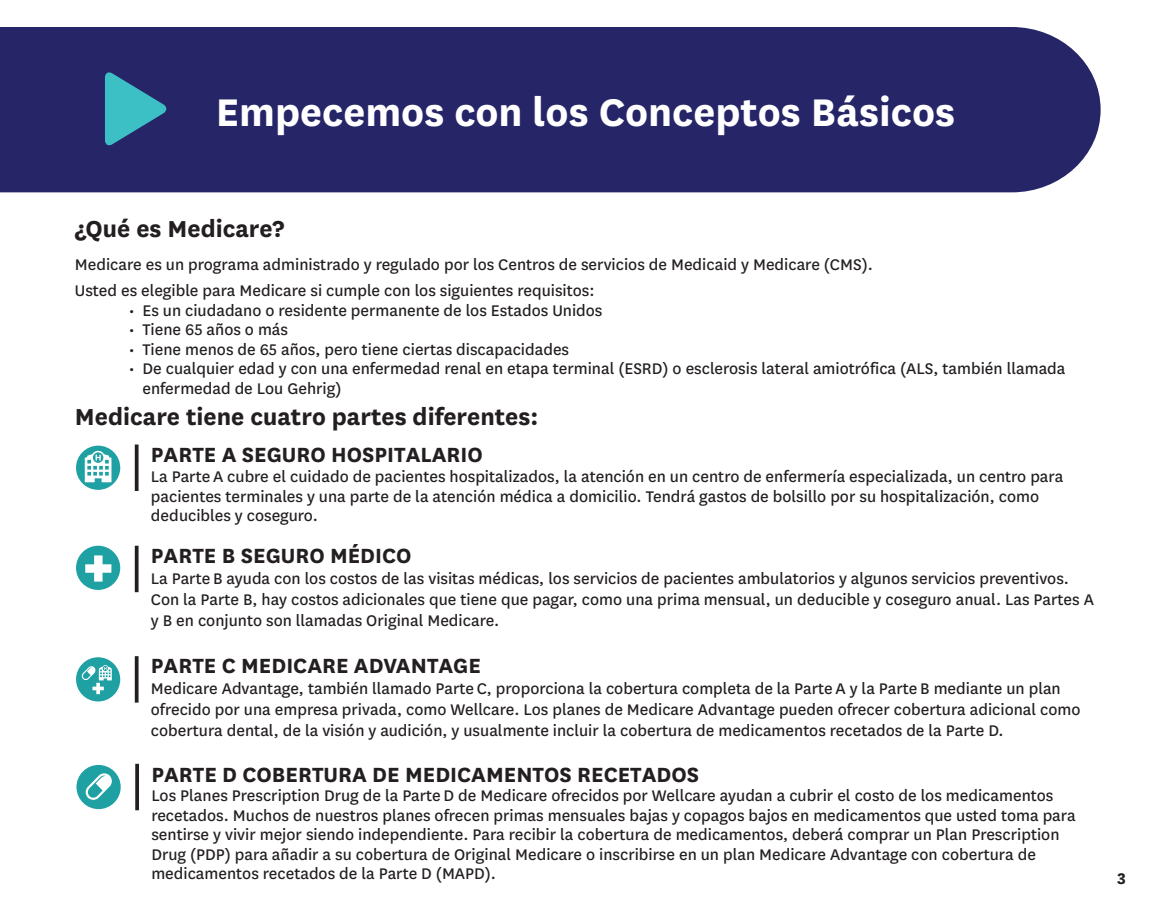
<style>
.page{position:relative;width:1175px;height:905px;background:#fff}
.page>*{position:absolute;margin:0;border:0;box-sizing:border-box;transform-origin:0 0}
.t1{font:700 45px "Centene Sans";color:#fff}
.t2{font:700 27px "Centene Sans";color:#231f20}
.t3{font:700 24px "Centene Sans";color:#231f20}
.t4{font:18px/19.5px "Centene Sans";color:#231f20}
.t5{font:700 18px "Centene Sans";color:#231f20}
</style>
<div class="page">
<div style="left:0;top:27px;width:1100px;height:165px;background:#252568"></div>
<svg style="left:76px;top:445px;width:44px;height:45px"></svg>
<svg style="left:85px;top:451px;width:26px;height:31px"></svg>
<hr style="left:135px;top:444px;width:3px;height:47px;background:#231f20">
<hr style="left:135px;top:545px;width:3px;height:47px;background:#231f20">
<div style="left:76px;top:545px;width:44px;height:45px;background:#1fa0a3;border-radius:50%"></div>
<svg style="left:85px;top:555px;width:26px;height:26px"></svg>
<hr style="left:135px;top:656px;width:3px;height:46px;background:#231f20">
<div style="left:76px;top:657px;width:44px;height:44px;background:#1fa0a3;border-radius:50%"></div>
<svg style="left:82px;top:665px;width:30px;height:29px"></svg>
<svg style="left:135px;top:763px;width:4px;height:47px"></svg>
<div style="left:76px;top:765px;width:45px;height:44px;background:#1fa0a3;border-radius:50%"></div>
<svg style="left:86px;top:773px;width:26px;height:27px"></svg>
<svg style="left:105px;top:71px;width:62px;height:76px;background:#31799b"></svg>
<p class="t1" style="left:216px;top:80px;width:741px">Empecemos con los Conceptos Básicos</p>
<p class="t2" style="left:75px;top:209px;width:211px">¿Qué es Medicare?</p>
<p class="t4" style="left:75px;top:253px;width:799px">Medicare es un programa administrado y regulado por los Centros de servicios de Medicaid y Medicare (CMS).</p>
<p class="t4" style="left:75px;top:280px;width:521px">Usted es elegible para Medicare si cumple con los siguientes requisitos:</p>
<p class="t4" style="left:129px;top:299px;width:475px">• Es un ciudadano o residente permanente de los Estados Unidos</p>
<p class="t4" style="left:129px;top:319px;width:161px">• Tiene 65 años o más</p>
<p class="t4" style="left:129px;top:338px;width:442px">• Tiene menos de 65 años, pero tiene ciertas discapacidades</p>
<p class="t4" style="left:142px;top:358px;width:924px;text-indent:-14px">• De cualquier edad y con una enfermedad renal en etapa terminal (ESRD) o esclerosis lateral amiotrófica (ALS, también llamada enfermedad de Lou Gehrig)</p>
<p class="t2" style="left:75px;top:397px;width:465px">Medicare tiene cuatro partes diferentes:</p>
<p class="t3" style="left:151px;top:438px;width:333px">PARTE A SEGURO HOSPITALARIO</p>
<p class="t4" style="left:151px;top:466px;width:914px">La Parte A cubre el cuidado de pacientes hospitalizados, la atención en un centro de enfermería especializada, un centro para pacientes terminales y una parte de la atención médica a domicilio. Tendrá gastos de bolsillo por su hospitalización, como deducibles y coseguro.</p>
<p class="t3" style="left:151px;top:538px;width:262px">PARTE B SEGURO MÉDICO</p>
<p class="t4" style="left:151px;top:567px;width:944px;line-height:21px">La Parte B ayuda con los costos de las visitas médicas, los servicios de pacientes ambulatorios y algunos servicios preventivos.<br>Con la Parte B, hay costos adicionales que tiene que pagar, como una prima mensual, un deducible y coseguro anual. Las Partes A y B en conjunto son llamadas Original Medicare.</p>
<p class="t3" style="left:151px;top:649px;width:331px">PARTE C MEDICARE ADVANTAGE</p>
<p class="t4" style="left:151px;top:677px;width:931px;line-height:21px">Medicare Advantage, también llamado Parte C, proporciona la cobertura completa de la Parte A y la Parte B mediante un plan ofrecido por una empresa privada, como Wellcare. Los planes de Medicare Advantage pueden ofrecer cobertura adicional como cobertura dental, de la visión y audición, y usualmente incluir la cobertura de medicamentos recetados de la Parte D.</p>
<p class="t3" style="left:151px;top:757px;width:549px">PARTE D COBERTURA DE MEDICAMENTOS RECETADOS</p>
<p class="t4" style="left:151px;top:784px;width:926px">Los Planes Prescription Drug de la Parte D de Medicare ofrecidos por Wellcare ayudan a cubrir el costo de los medicamentos recetados. Muchos de nuestros planes ofrecen primas mensuales bajas y copagos bajos en medicamentos que usted toma para sentirse y vivir mejor siendo independiente. Para recibir la cobertura de medicamentos, deberá comprar un Plan Prescription Drug (PDP) para añadir a su cobertura de Original Medicare o inscribirse en un plan Medicare Advantage con cobertura de medicamentos recetados de la Parte D (MAPD).</p>
<p class="t5" style="left:1117px;top:866px;width:10px">3</p>
</div>
